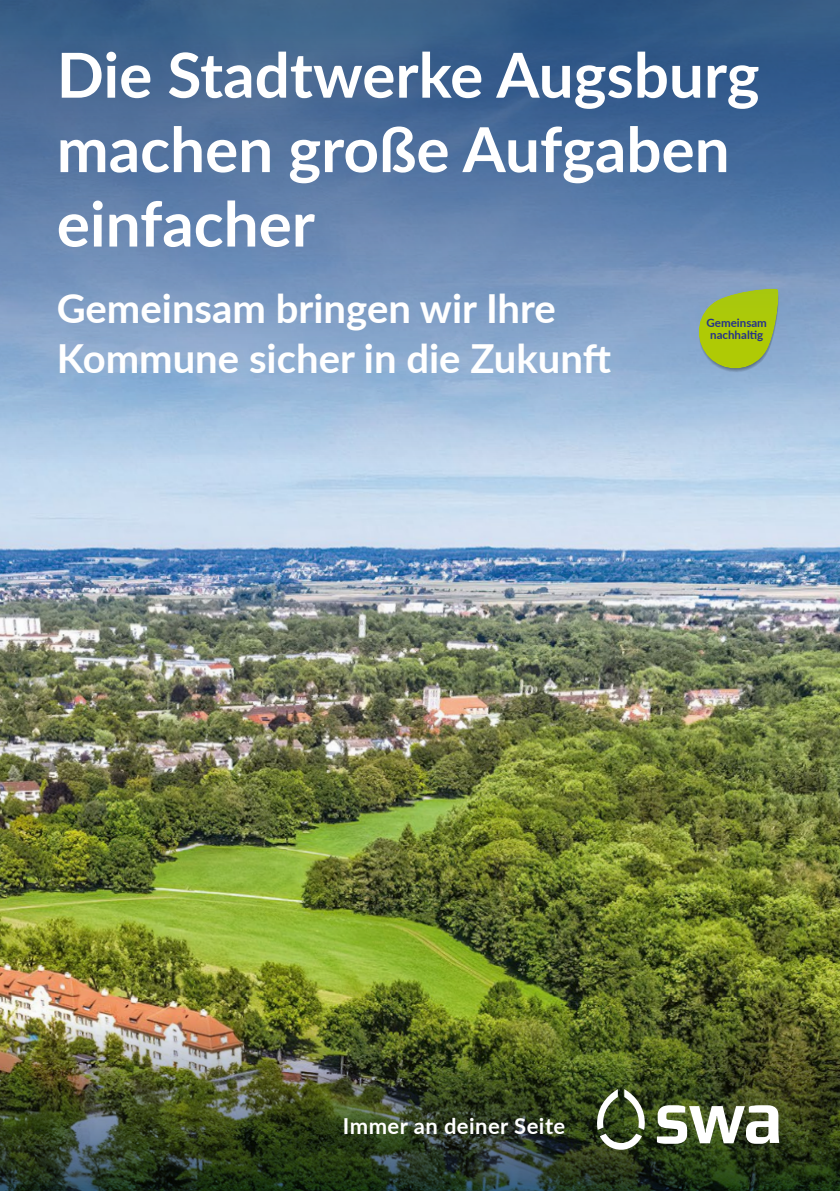
<style>
.page{position:relative;width:840px;height:1191px;background:#fff}
.page>*{position:absolute;margin:0;border:0;box-sizing:border-box;transform-origin:0 0}
.t1{font:700 62px/74.4px "Lato";color:#fff}
.t2{font:700 40px/50px "Lato";color:#fff}
.t3{font:700 22px "Lato";letter-spacing:.02em;color:#fff}
.t4{font:700 11.6px/12.4px "Lato";color:#25328a;text-align:center}
</style>
<div class="page">
<img style="left:0;top:503px;width:839px;height:495px">
<svg style="left:0;top:0;width:839px;height:503px;background:#7191b7"></svg>
<img style="left:0;top:998px;width:839px;height:193px">
<svg style="left:694px;top:289px;width:85px;height:87px;background:#9fbc4a"></svg>
<svg style="left:656px;top:1105px;width:122px;height:38px"></svg>
<svg style="left:595px;top:1089px;width:50px;height:60px"></svg>
<p class="t1" style="left:57px;top:38px;width:703px">Die Stadtwerke Augsburg machen große Aufgaben einfacher</p>
<p class="t2" style="left:57px;top:283px;width:555px">Gemeinsam bringen wir Ihre<br>Kommune sicher in die Zukunft</p>
<p class="t4" style="left:706px;top:317px;width:62px">Gemeinsam nachhaltig</p>
<p class="t3" style="left:343px;top:1113px;width:224px">Immer an deiner Seite</p>
</div>
